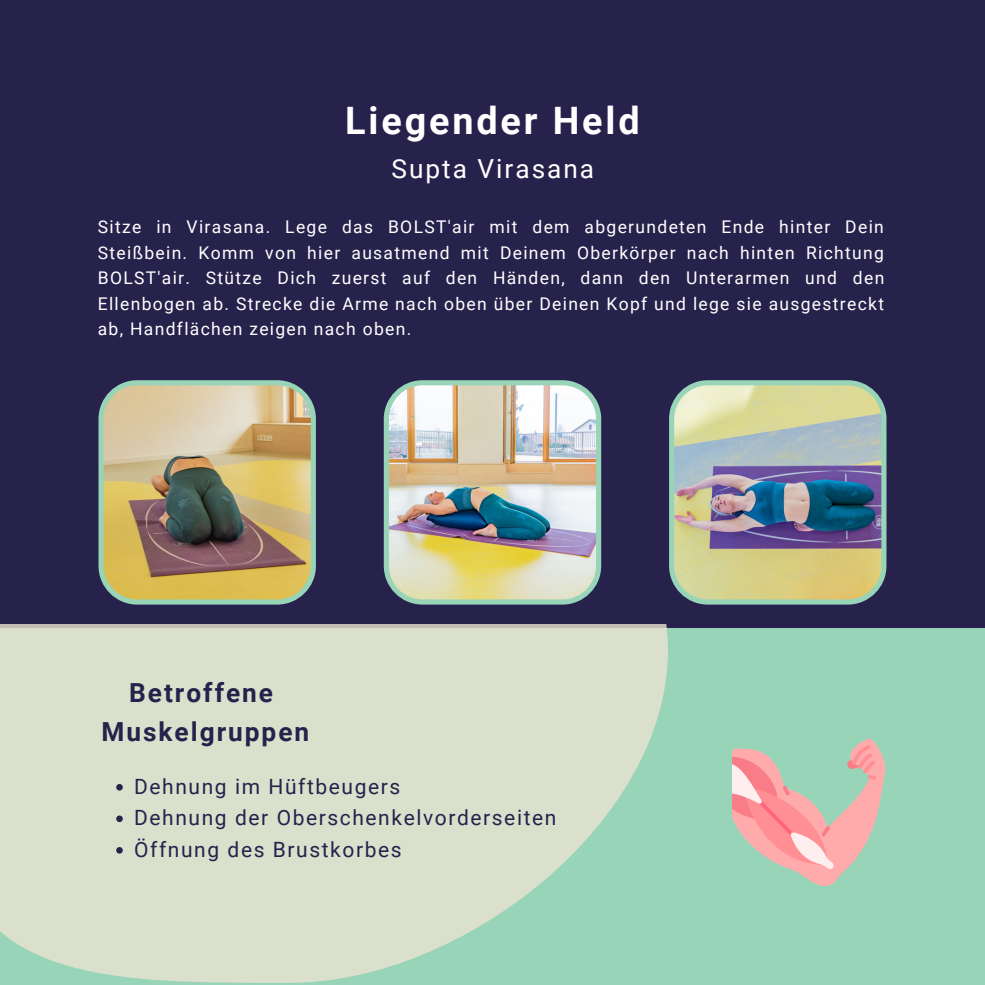
<style>
.page{position:relative;width:985px;height:985px;background:#fff}
.page>*{position:absolute;margin:0;border:0;box-sizing:border-box;transform-origin:0 0}
.t1{font:700 37.8px "Roboto";letter-spacing:.075em;color:#fff}
.t2{font:700 26.25px/39.4px "Roboto";letter-spacing:.075em;color:#26224c;text-align:center}
.t3{font:26.25px "Roboto";letter-spacing:.075em;color:#fff}
.t4{font:21px/31.5px "Roboto";letter-spacing:.075em;color:#26224c}
.t5{font:17.5px/25.6px "Roboto";letter-spacing:.075em;color:#fff;text-align:justify}
</style>
<div class="page">
<div style="left:0;top:0;width:984px;height:984px;background:#26224c"></div>
<img style="left:98px;top:380px;width:218px;height:224px">
<img style="left:384px;top:380px;width:217px;height:224px">
<img style="left:669px;top:380px;width:217px;height:224px">
<div style="left:0;top:628px;width:984px;height:356px;background:#97d4b8"></div>
<svg style="left:0;top:624px;width:668px;height:359px;background:#d1ddc8"></svg>
<svg style="left:116px;top:784px;width:7px;height:6px"></svg>
<svg style="left:116px;top:815px;width:7px;height:7px"></svg>
<svg style="left:116px;top:847px;width:7px;height:6px"></svg>
<svg style="left:731px;top:738px;width:155px;height:148px"></svg>
<h1 class="t1" style="left:345px;top:98px;width:296px">Liegender Held</h1>
<h2 class="t3" style="left:391px;top:153px;width:204px">Supta Virasana</h2>
<p class="t5" style="left:98px;top:214px;width:788px">Sitze in Virasana. Lege das BOLST'air mit dem abgerundeten Ende hinter Dein Steißbein. Komm von hier ausatmend mit Deinem Oberkörper nach hinten Richtung BOLST'air. Stütze Dich zuerst auf den Händen, dann den Unterarmen und den Ellenbogen ab. Strecke die Arme nach oben über Deinen Kopf und lege sie ausgestreckt ab, Handflächen zeigen nach oben.</p>
<h2 class="t2" style="left:101px;top:673px;width:209px">Betroffene<br>Muskelgruppen</h2>
<p class="t4" style="left:134px;top:770px;width:423px">Dehnung im Hüftbeugers<br>Dehnung der Oberschenkelvorderseiten<br>Öffnung des Brustkorbes</p>
</div>
